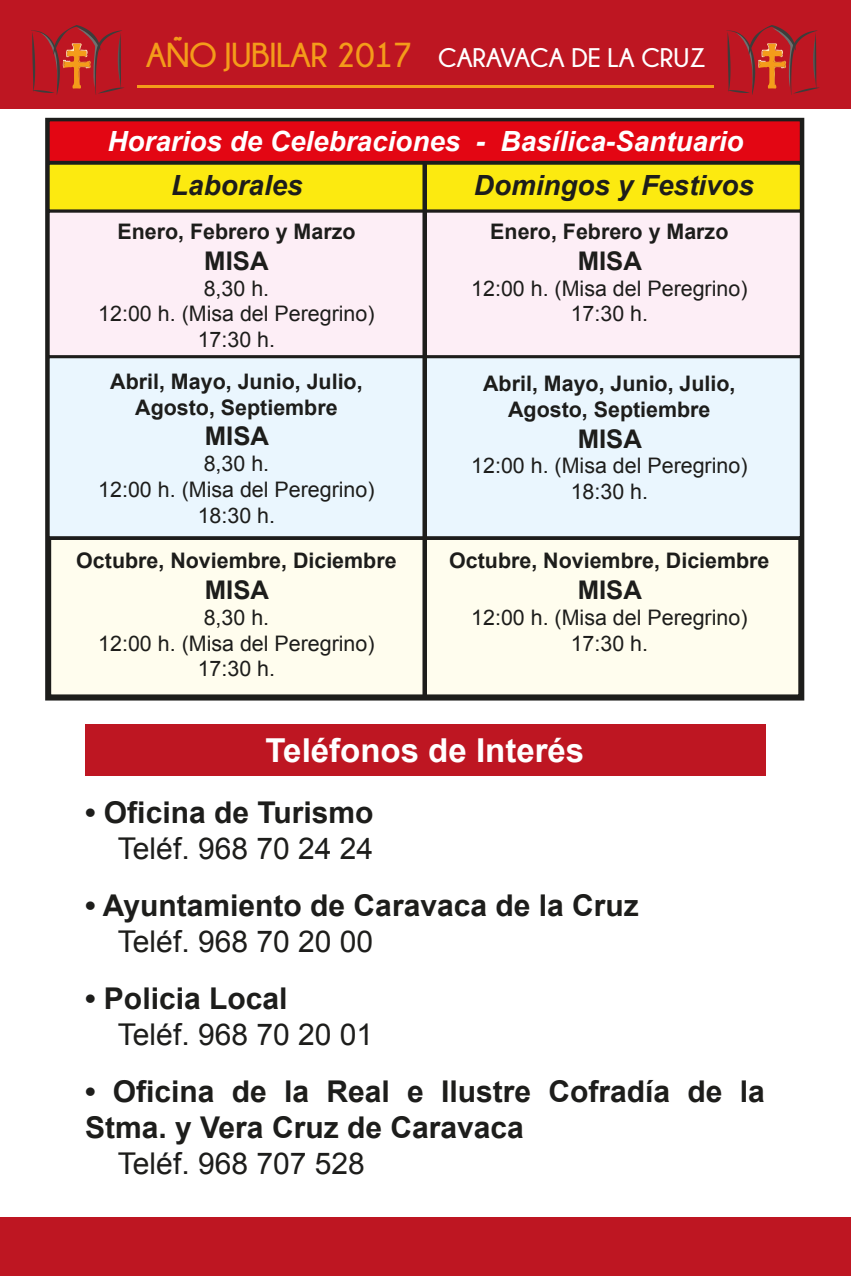
<style>
.page{position:relative;width:851px;height:1276px;background:#fff}
.page>*{position:absolute;margin:0;border:0;box-sizing:border-box;transform-origin:0 0}
.t1{font:700 33px "Arial";color:#fff}
.t2{font:700 30px/36px "Arial";color:#1d1d1b}
.t3{font:30px "Arial";color:#1d1d1b}
.t4{font:italic 700 27.9px "Arial";color:#fff}
.t5{font:italic 700 27.9px "Arial";color:#1d1d1b}
.t6{font:700 26.7px "Champagne&Limousines";color:#fff}
.t7{font:700 25.8px "Arial";color:#1d1d1b}
.t8{font:21.3px/25.8px "Arial";color:#1d1d1b;text-align:center}
.t9{font:700 21.3px/25.8px "Arial";color:#1d1d1b;text-align:center}
.s1{font-size:34.5px;color:#f49c1a}
</style>
<div class="page">
<div style="left:85px;top:724px;width:680px;height:51px;background:#be1622"></div>
<div style="left:0;top:1217px;width:850px;height:59px;background:#be1622"></div>
<div style="left:0;top:0;width:850px;height:108px;background:#be1622"></div>
<svg style="left:726px;top:25px;width:93px;height:70px"></svg>
<svg style="left:31px;top:25px;width:93px;height:70px"></svg>
<hr style="left:137px;top:85px;width:576px;height:3px;background:#f49c1a">
<div style="left:47px;top:537px;width:755px;height:161px;background:#fffdee;border:3px solid #1d1d1b"></div>
<div style="left:45px;top:118px;width:759px;height:582px;border:6px solid #1d1d1b"></div>
<div style="left:47px;top:118px;width:755px;height:46px;background:#e30613;border:3px solid #1d1d1b"></div>
<div style="left:47px;top:355px;width:755px;height:184px;background:#eaf6fe;border:3px solid #1d1d1b"></div>
<div style="left:47px;top:209px;width:755px;height:149px;background:#fdeef6;border:3px solid #1d1d1b"></div>
<div style="left:47px;top:162px;width:755px;height:50px;background:#fcea10;border:3px solid #1d1d1b"></div>
<div style="left:422px;top:162px;width:5px;height:536px;background:#1d1d1b"></div>
<p class="t6" style="left:146px;top:43px;width:560px"><span class="s1">AÑO JUBILAR 2017</span> CARAVACA DE LA CRUZ</p>
<h3 class="t4" style="left:107px;top:122px;width:637px">Horarios de Celebraciones - Basílica-Santuario</h3>
<h3 class="t5" style="left:171px;top:167px;width:133px">Laborales</h3>
<h3 class="t5" style="left:474px;top:167px;width:281px">Domingos y Festivos</h3>
<p class="t9" style="left:117px;top:219px;width:239px">Enero, Febrero y Marzo</p>
<p class="t7" style="left:204px;top:244px;width:66px">MISA</p>
<p class="t8" style="left:98px;top:276px;width:278px">8,30 h.<br>12:00 h. (Misa del Peregrino)<br>17:30 h.</p>
<p class="t9" style="left:490px;top:219px;width:239px">Enero, Febrero y Marzo</p>
<p class="t7" style="left:577px;top:244px;width:66px">MISA</p>
<p class="t8" style="left:471px;top:276px;width:278px">12:00 h. (Misa del Peregrino)<br>17:30 h.</p>
<p class="t9" style="left:110px;top:369px;width:254px">Abril, Mayo, Junio, Julio,<br>Agosto, Septiembre</p>
<p class="t7" style="left:205px;top:419px;width:66px">MISA</p>
<p class="t8" style="left:98px;top:451px;width:278px">8,30 h.<br>12:00 h. (Misa del Peregrino)<br>18:30 h.</p>
<p class="t9" style="left:76px;top:548px;width:322px">Octubre, Noviembre, Diciembre</p>
<p class="t7" style="left:205px;top:573px;width:66px">MISA</p>
<p class="t8" style="left:98px;top:605px;width:278px">8,30 h.<br>12:00 h. (Misa del Peregrino)<br>17:30 h.</p>
<p class="t9" style="left:483px;top:371px;width:254px">Abril, Mayo, Junio, Julio,<br>Agosto, Septiembre</p>
<p class="t7" style="left:577px;top:421px;width:66px">MISA</p>
<p class="t8" style="left:471px;top:453px;width:278px">12:00 h. (Misa del Peregrino)<br>18:30 h.</p>
<p class="t9" style="left:449px;top:548px;width:322px">Octubre, Noviembre, Diciembre</p>
<p class="t7" style="left:577px;top:573px;width:66px">MISA</p>
<p class="t8" style="left:471px;top:605px;width:278px">12:00 h. (Misa del Peregrino)<br>17:30 h.</p>
<h1 class="t1" style="left:265px;top:728px;width:320px">Teléfonos de Interés</h1>
<h2 class="t2" style="left:85px;top:795px;width:290px">• Oficina de Turismo</h2>
<h2 class="t3" style="left:118px;top:829px;width:257px">Teléf. 968 70 24 24</h2>
<h2 class="t2" style="left:85px;top:888px;width:555px">• Ayuntamiento de Caravaca de la Cruz</h2>
<h2 class="t3" style="left:118px;top:922px;width:257px">Teléf. 968 70 20 00</h2>
<h2 class="t2" style="left:85px;top:981px;width:204px">• Policia Local</h2>
<h2 class="t3" style="left:118px;top:1015px;width:257px">Teléf. 968 70 20 01</h2>
<h2 class="t2" style="left:85px;top:1074px;width:681px">• Oficina de la Real e Ilustre Cofradía de la<br>Stma. y Vera Cruz de Caravaca</h2>
<h2 class="t3" style="left:118px;top:1144px;width:248px">Teléf. 968 707 528</h2>
</div>
